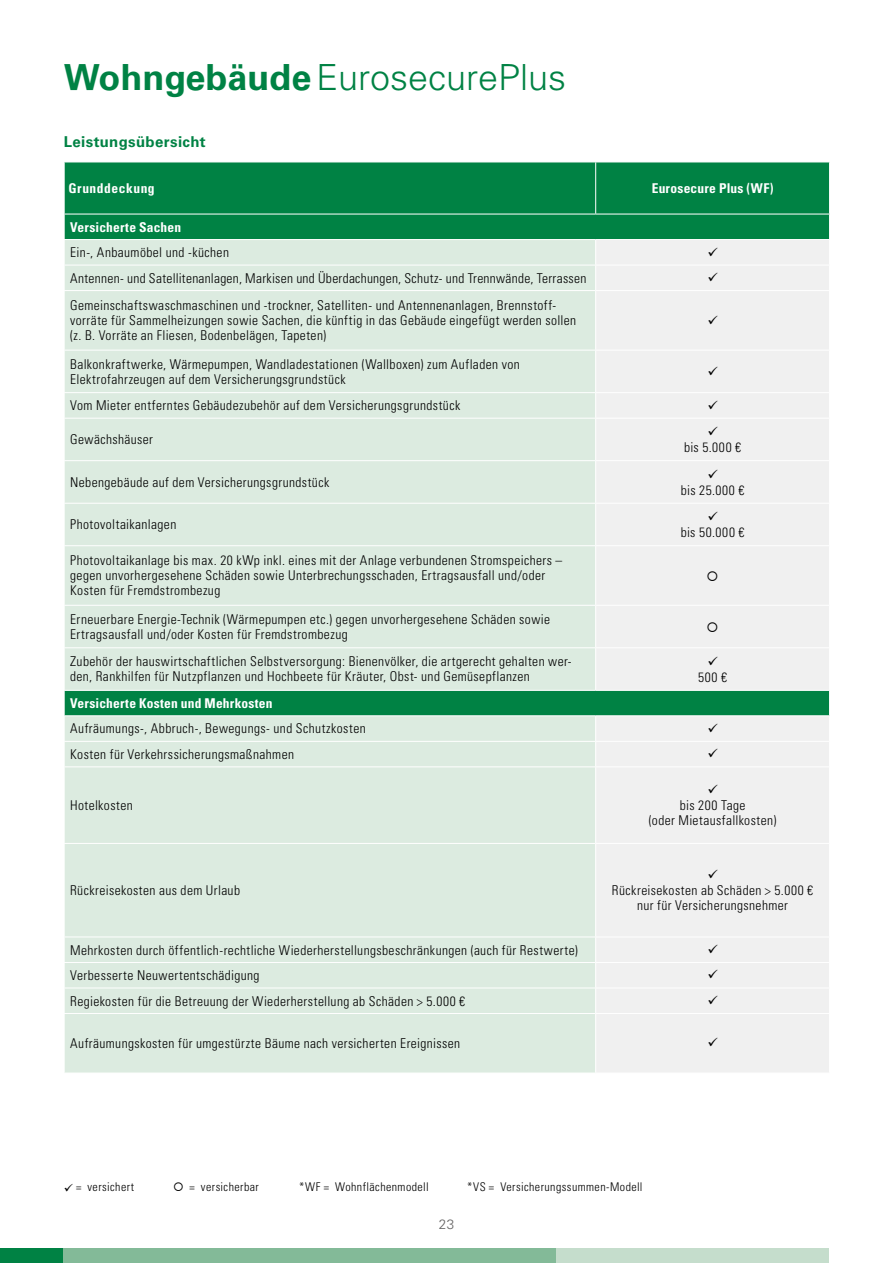
<style>
.page{position:relative;width:893px;height:1263px;background:#fff}
.page>*{position:absolute;margin:0;border:0;box-sizing:border-box;transform-origin:0 0}
.t1{font:300 36px "Univers LT Std";color:#008244}
.t2{font:700 15px "Univers LT Std";letter-spacing:.025em;color:#008244}
.t3{font:300 condensed 13.5px/15px "Univers LT Std";letter-spacing:.03em;color:#000}
.t4{font:700 condensed 13.5px "Univers LT Std";letter-spacing:.02em;color:#fff}
.t5{font:700 condensed 13.5px "Univers LT Std";letter-spacing:.04em;color:#fff}
.t6{font:300 13.5px "Univers LT Std";color:#646363}
.t7{font:300 condensed 12px "Univers LT Std";letter-spacing:.035em;color:#000}
.s1{font-weight:700}
</style>
<div class="page">
<div style="left:0;top:1248px;width:64px;height:15px;background:#008244"></div>
<div style="left:64px;top:1248px;width:492px;height:15px;background:#83ba98"></div>
<div style="left:556px;top:1248px;width:273px;height:15px;background:#c5ddcc"></div>
<div style="left:65px;top:291px;width:531px;height:782px;background:#dcebe0"></div>
<div style="left:596px;top:291px;width:233px;height:781px;background:#f0f0f0"></div>
<hr style="left:595px;top:291px;width:1px;height:59px;background:#fff">
<hr style="left:64px;top:350px;width:532px;height:1px;background:#fff">
<hr style="left:596px;top:350px;width:234px;height:1px;background:#fff">
<hr style="left:595px;top:350px;width:1px;height:42px;background:#fff">
<hr style="left:64px;top:392px;width:532px;height:1px;background:#fff">
<svg style="left:64px;top:394px;width:1px;height:23px"></svg>
<hr style="left:596px;top:392px;width:234px;height:1px;background:#fff">
<svg style="left:595px;top:393px;width:1px;height:25px"></svg>
<hr style="left:64px;top:418px;width:532px;height:1px;background:#fff">
<hr style="left:596px;top:418px;width:234px;height:1px;background:#fff">
<hr style="left:595px;top:418px;width:1px;height:42px;background:#fff">
<hr style="left:64px;top:460px;width:532px;height:1px;background:#fff">
<hr style="left:596px;top:460px;width:234px;height:1px;background:#fff">
<hr style="left:595px;top:461px;width:1px;height:42px;background:#fff">
<hr style="left:64px;top:503px;width:532px;height:1px;background:#fff">
<hr style="left:596px;top:503px;width:234px;height:1px;background:#fff">
<hr style="left:595px;top:504px;width:1px;height:41px;background:#fff">
<hr style="left:64px;top:545px;width:532px;height:1px;background:#fff">
<hr style="left:596px;top:545px;width:234px;height:1px;background:#fff">
<hr style="left:595px;top:546px;width:1px;height:59px;background:#fff">
<hr style="left:64px;top:605px;width:532px;height:1px;background:#fff">
<hr style="left:596px;top:605px;width:234px;height:1px;background:#fff">
<hr style="left:595px;top:606px;width:1px;height:41px;background:#fff">
<hr style="left:64px;top:647px;width:532px;height:1px;background:#fff">
<hr style="left:596px;top:647px;width:234px;height:1px;background:#fff">
<hr style="left:595px;top:648px;width:1px;height:42px;background:#fff">
<hr style="left:64px;top:690px;width:532px;height:1px;background:#fff">
<hr style="left:596px;top:690px;width:234px;height:1px;background:#fff">
<hr style="left:64px;top:715px;width:532px;height:1px;background:#fff">
<hr style="left:596px;top:715px;width:234px;height:1px;background:#fff">
<hr style="left:64px;top:741px;width:532px;height:1px;background:#fff">
<svg style="left:64px;top:691px;width:1px;height:75px"></svg>
<hr style="left:596px;top:741px;width:234px;height:1px;background:#fff">
<svg style="left:595px;top:716px;width:1px;height:50px"></svg>
<svg style="left:829px;top:691px;width:1px;height:25px"></svg>
<hr style="left:64px;top:766px;width:532px;height:1px;background:#fff">
<hr style="left:596px;top:766px;width:234px;height:1px;background:#fff">
<hr style="left:595px;top:767px;width:1px;height:76px;background:#fff">
<hr style="left:64px;top:843px;width:532px;height:1px;background:#fff">
<hr style="left:596px;top:843px;width:234px;height:1px;background:#fff">
<hr style="left:595px;top:844px;width:1px;height:92px;background:#fff">
<hr style="left:64px;top:936px;width:532px;height:1px;background:#fff">
<hr style="left:596px;top:936px;width:234px;height:1px;background:#fff">
<hr style="left:64px;top:962px;width:532px;height:1px;background:#fff">
<hr style="left:596px;top:962px;width:234px;height:1px;background:#fff">
<hr style="left:64px;top:987px;width:532px;height:1px;background:#fff">
<svg style="left:64px;top:938px;width:1px;height:75px"></svg>
<hr style="left:596px;top:987px;width:234px;height:1px;background:#fff">
<svg style="left:595px;top:937px;width:1px;height:76px"></svg>
<hr style="left:64px;top:1013px;width:532px;height:1px;background:#fff">
<hr style="left:596px;top:1013px;width:234px;height:1px;background:#fff">
<hr style="left:595px;top:1014px;width:1px;height:59px;background:#fff">
<svg style="left:64px;top:162px;width:766px;height:128px;background:#5dae86"></svg>
<svg style="left:708px;top:315px;width:9px;height:9px"></svg>
<svg style="left:708px;top:366px;width:9px;height:9px"></svg>
<svg style="left:708px;top:400px;width:9px;height:9px"></svg>
<svg style="left:708px;top:427px;width:9px;height:8px"></svg>
<svg style="left:708px;top:469px;width:9px;height:9px"></svg>
<svg style="left:708px;top:512px;width:9px;height:8px"></svg>
<svg style="left:708px;top:571px;width:9px;height:10px"></svg>
<svg style="left:708px;top:622px;width:9px;height:10px"></svg>
<svg style="left:708px;top:656px;width:9px;height:9px"></svg>
<svg style="left:708px;top:723px;width:9px;height:9px"></svg>
<svg style="left:708px;top:749px;width:9px;height:9px"></svg>
<svg style="left:708px;top:785px;width:9px;height:9px"></svg>
<svg style="left:708px;top:870px;width:9px;height:9px"></svg>
<svg style="left:708px;top:944px;width:9px;height:9px"></svg>
<svg style="left:708px;top:970px;width:9px;height:9px"></svg>
<svg style="left:708px;top:995px;width:9px;height:9px"></svg>
<svg style="left:708px;top:1038px;width:9px;height:9px"></svg>
<p class="t1" style="left:64px;top:55px;width:504px"><span class="s1">Wohngebäude</span>EurosecurePlus</p>
<p class="t2" style="left:64px;top:133px;width:144px">Leistungsübersicht</p>
<p class="t5" style="left:68px;top:180px;width:88px">Grunddeckung</p>
<p class="t4" style="left:652px;top:180px;width:123px">Eurosecure Plus (WF)</p>
<p class="t4" style="left:70px;top:219px;width:113px">Versicherte Sachen</p>
<p class="t3" style="left:70px;top:245px;width:160px">Ein-, Anbaumöbel und -küchen</p>
<p class="t3" style="left:70px;top:270px;width:518px">Antennen- und Satellitenanlagen, Markisen und Überdachungen, Schutz- und Trennwände, Terrassen</p>
<p class="t3" style="left:70px;top:298px;width:508px">Gemeinschaftswaschmaschinen und -trockner, Satelliten- und Antennenanlagen, Brennstoff&shy;vorräte für Sammelheizungen sowie Sachen, die künftig in das Gebäude eingefügt werden sollen (z. B. Vorräte an Fliesen, Bodenbelägen, Tapeten)</p>
<p class="t3" style="left:70px;top:356px;width:451px">Balkonkraftwerke, Wärmepumpen, Wandladestationen (Wallboxen) zum Aufladen von<br>Elektrofahrzeugen auf dem Versicherungsgrundstück</p>
<p class="t3" style="left:70px;top:398px;width:392px">Vom Mieter entferntes Gebäudezubehör auf dem Versicherungsgrundstück</p>
<p class="t3" style="left:70px;top:432px;width:84px">Gewächshäuser</p>
<p class="t3" style="left:684px;top:440px;width:59px">bis 5.000 €</p>
<p class="t3" style="left:70px;top:475px;width:261px">Nebengebäude auf dem Versicherungsgrundstück</p>
<p class="t3" style="left:681px;top:482px;width:65px">bis 25.000 €</p>
<p class="t3" style="left:70px;top:517px;width:108px">Photovoltaikanlagen</p>
<p class="t3" style="left:70px;top:553px;width:494px">Photovoltaikanlage bis max. 20 kWp inkl. eines mit der Anlage verbundenen Stromspeichers – gegen unvorhergesehene Schäden sowie Unterbrechungsschaden, Ertragsausfall und/oder<br>Kosten für Fremdstrombezug</p>
<p class="t3" style="left:70px;top:612px;width:482px">Erneuerbare Energie-Technik (Wärmepumpen etc.) gegen unvorhergesehene Schäden sowie<br>Ertragsausfall und/oder Kosten für Fremdstrombezug</p>
<p class="t3" style="left:70px;top:654px;width:503px">Zubehör der hauswirtschaftlichen Selbstversorgung: Bienenvölker, die artgerecht gehalten wer&shy;den, Rankhilfen für Nutzpflanzen und Hochbeete für Kräuter, Obst- und Gemüsepflanzen</p>
<p class="t3" style="left:681px;top:525px;width:65px">bis 50.000 €</p>
<p class="t3" style="left:698px;top:669px;width:30px">500 €</p>
<p class="t4" style="left:70px;top:695px;width:204px">Versicherte Kosten und Mehrkosten</p>
<p class="t3" style="left:70px;top:721px;width:297px">Aufräumungs-, Abbruch-, Bewegungs- und Schutzkosten</p>
<p class="t3" style="left:70px;top:747px;width:225px">Kosten für Verkehrssicherungsmaßnahmen</p>
<p class="t3" style="left:70px;top:798px;width:64px">Hotelkosten</p>
<p class="t3" style="left:649px;top:798px;width:129px;text-align:center">bis 200 Tage<br>(oder Mietausfallkosten)</p>
<p class="t3" style="left:70px;top:883px;width:171px">Rückreisekosten aus dem Urlaub</p>
<p class="t3" style="left:612px;top:883px;width:203px">Rückreisekosten ab Schäden &gt; 5.000 €</p>
<p class="t3" style="left:637px;top:898px;width:152px">nur für Versicherungsnehmer</p>
<p class="t3" style="left:70px;top:942px;width:509px">Mehrkosten durch öffentlich-rechtliche Wiederherstellungsbeschränkungen (auch für Restwerte)</p>
<p class="t3" style="left:70px;top:968px;width:191px">Verbesserte Neuwertentschädigung</p>
<p class="t3" style="left:70px;top:993px;width:397px">Regiekosten für die Betreuung der Wiederherstellung ab Schäden &gt; 5.000 €</p>
<p class="t3" style="left:70px;top:1036px;width:392px">Aufräumungskosten für umgestürzte Bäume nach versicherten Ereignissen</p>
<p class="t7" style="left:64px;top:1180px;width:72px">✓ = versichert</p>
<p class="t7" style="left:173px;top:1180px;width:87px">○ = versicherbar</p>
<p class="t7" style="left:299px;top:1180px;width:131px">*WF = Wohnflächenmodell</p>
<p class="t7" style="left:467px;top:1180px;width:177px">*VS = Versicherungssummen-Modell</p>
<p class="t6" style="left:439px;top:1215px;width:17px">23</p>
</div>
